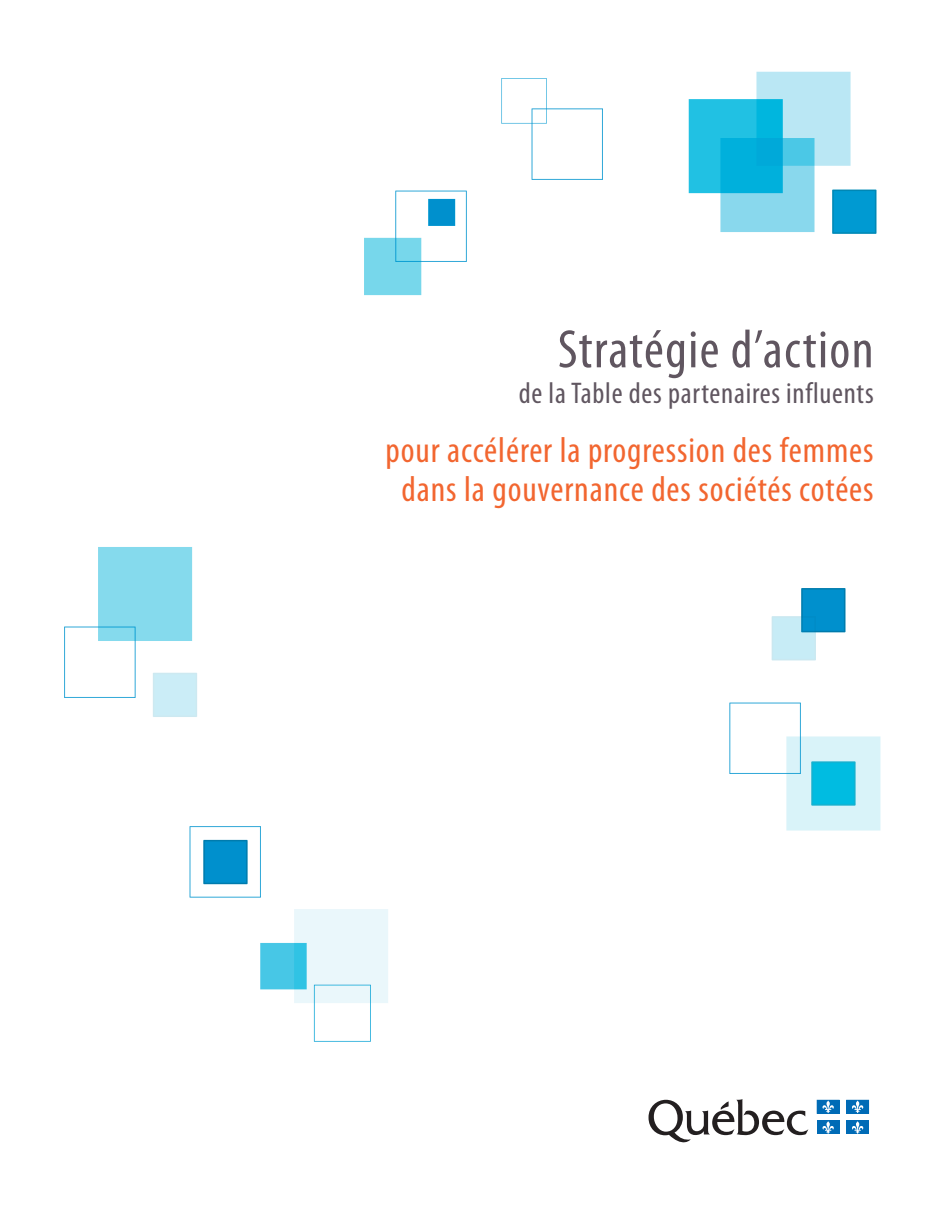
<style>
.page{position:relative;width:945px;height:1215px;background:#fff}
.page>*{position:absolute;margin:0;border:0;box-sizing:border-box;transform-origin:0 0}
.t1{font:condensed 54.45px "Myriad Pro";letter-spacing:.025em;color:#605660}
.t2{font:condensed 36px/39px "Myriad Pro";letter-spacing:.025em;color:#f26630;text-align:center}
.t3{font:condensed 30px "Myriad Pro";letter-spacing:.025em;color:#605660}
</style>
<div class="page">
<img style="left:64px;top:71px;width:817px;height:1059px">
<svg style="left:649px;top:1099px;width:159px;height:44px"></svg>
<svg style="left:817px;top:1100px;width:52px;height:14px"></svg>
<div style="left:817px;top:1120px;width:23px;height:14px;background:#006bb6"></div>
<svg style="left:822px;top:1121px;width:12px;height:13px"></svg>
<div style="left:846px;top:1120px;width:23px;height:14px;background:#006bb6"></div>
<svg style="left:852px;top:1121px;width:12px;height:13px"></svg>
<h1 class="t1" style="left:558px;top:320px;width:317px">Stratégie d’action</h1>
<p class="t3" style="left:519px;top:377px;width:356px">de la Table des partenaires influents</p>
<p class="t2" style="left:386px;top:431px;width:490px">pour accélérer la progression des femmes dans la gouvernance des sociétés cotées</p>
</div>
